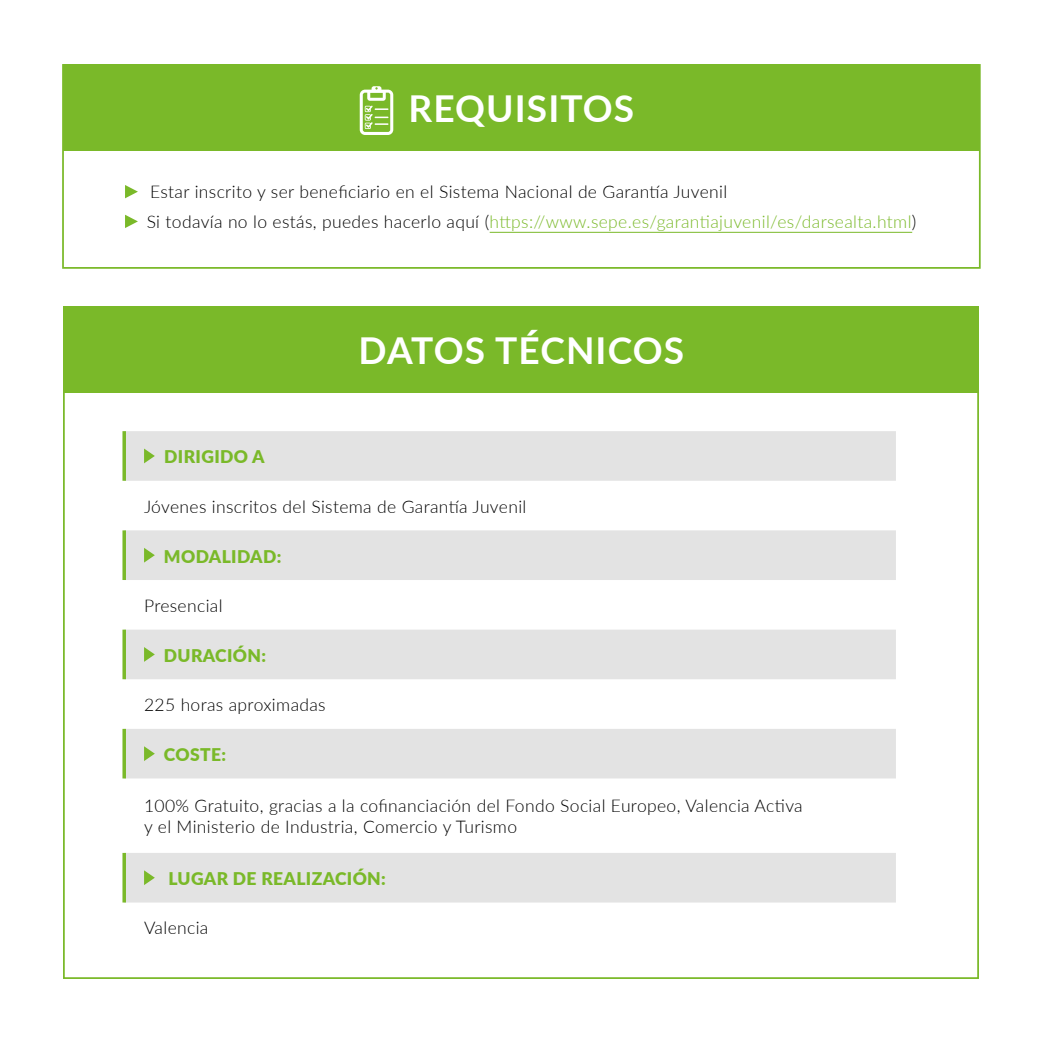
<style>
.page{position:relative;width:1042px;height:1042px;background:#fff}
.page>*{position:absolute;margin:0;border:0;box-sizing:border-box;transform-origin:0 0}
.t1{font:700 37.1px "Lato";letter-spacing:.03em;color:#fff}
.t2{font:300 17.5px/21px "Lato";letter-spacing:.02em;color:#000}
.t3{font:900 17.5px "Lato";letter-spacing:.02em;color:#7ab929}
.s1{color:#7ab929}
</style>
<div class="page">
<svg style="left:124px;top:431px;width:772px;height:471px;fill:#e3e3e3"></svg>
<svg style="left:122px;top:431px;width:4px;height:50px"></svg>
<svg style="left:122px;top:530px;width:4px;height:50px"></svg>
<svg style="left:122px;top:629px;width:4px;height:50px"></svg>
<svg style="left:122px;top:729px;width:4px;height:49px"></svg>
<svg style="left:122px;top:853px;width:4px;height:49px"></svg>
<svg style="left:144px;top:448px;width:11px;height:15px"></svg>
<svg style="left:144px;top:548px;width:11px;height:14px"></svg>
<svg style="left:144px;top:647px;width:11px;height:15px"></svg>
<svg style="left:144px;top:746px;width:11px;height:15px"></svg>
<svg style="left:144px;top:870px;width:11px;height:15px"></svg>
<div style="left:63px;top:65px;width:916px;height:86px;background:#7ab929"></div>
<hr style="left:490px;top:232px;width:422px;height:1px;background:#7ab929">
<svg style="left:125px;top:185px;width:13px;height:13px"></svg>
<svg style="left:125px;top:215px;width:13px;height:13px"></svg>
<svg style="left:360px;top:86px;width:33px;height:49px"></svg>
<div style="left:62px;top:64px;width:918px;height:205px;border:2px solid #7ab929"></div>
<div style="left:63px;top:307px;width:916px;height:86px;background:#7ab929"></div>
<h1 class="t1" style="left:408px;top:81px;width:227px">REQUISITOS</h1>
<p class="t2" style="left:147px;top:177px;width:771px;line-height:29.8px">Estar inscrito y ser beneficiario en el Sistema Nacional de Garantía Juvenil<br>Si todavía no lo estás, puedes hacerlo aquí (<span class="s1">https://www.sepe.es/garantiajuvenil/es/darsealta.html</span>)</p>
<h1 class="t1" style="left:358px;top:323px;width:327px">DATOS TÉCNICOS</h1>
<p class="t3" style="left:164px;top:444px;width:102px">DIRIGIDO A</p>
<p class="t2" style="left:144px;top:495px;width:384px">Jóvenes inscritos del Sistema de Garantía Juvenil</p>
<p class="t3" style="left:164px;top:543px;width:119px">MODALIDAD:</p>
<p class="t2" style="left:144px;top:594px;width:80px">Presencial</p>
<p class="t3" style="left:164px;top:642px;width:104px">DURACIÓN:</p>
<p class="t2" style="left:144px;top:693px;width:183px">225 horas aproximadas</p>
<p class="t3" style="left:164px;top:741px;width:64px">COSTE:</p>
<p class="t2" style="left:144px;top:795px;width:660px">100% Gratuito, gracias a la cofinanciación del Fondo Social Europeo, Valencia Activa y el Ministerio de Industria, Comercio y Turismo</p>
<p class="t3" style="left:168px;top:865px;width:219px">LUGAR DE REALIZACIÓN:</p>
<p class="t2" style="left:144px;top:917px;width:66px">Valencia</p>
</div>
